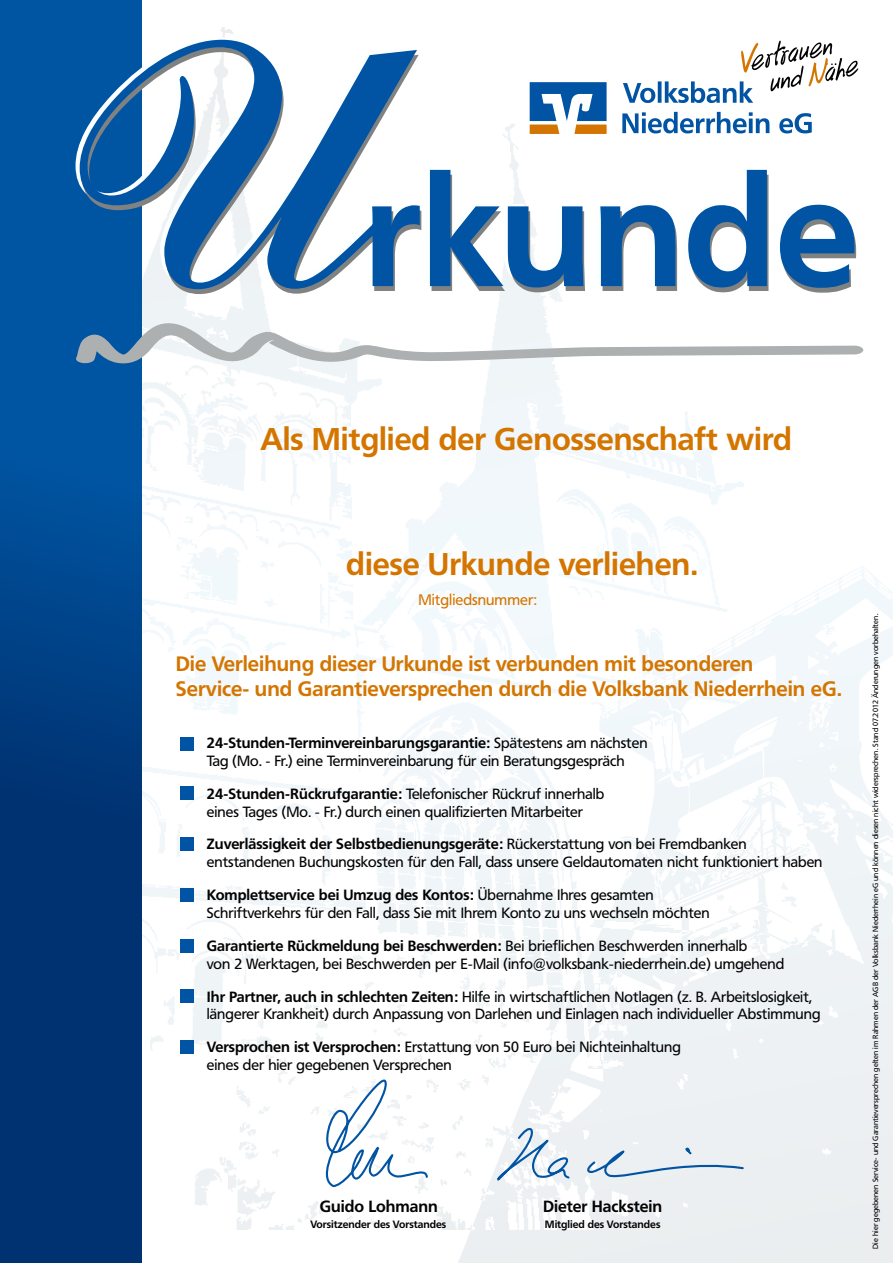
<style>
.page{position:relative;width:893px;height:1263px;background:#fff}
.page>*{position:absolute;margin:0;border:0;box-sizing:border-box;transform-origin:0 0}
.t1{font:700 31.05px "Frutiger VR";color:#d47500}
.t2{font:700 20.7px/25px "Frutiger VR";color:#d47500}
.t3{font:700 16.05px "Frutiger VR";color:#030303}
.t4{font:15px "Frutiger VR";color:#d47500}
.t5{font:14.7px/17.5px "Frutiger VR";color:#030303}
.t6{font:700 10.5px "Frutiger VR";color:#030303}
.t7{font:7.5px "Frutiger VR";color:#030303}
.s1{font-weight:700}
</style>
<div class="page">
<svg style="left:206px;top:27px;width:356px;height:348px"></svg>
<svg style="left:0;top:0;width:141px;height:1263px;background:#004186"></svg>
<svg style="left:319px;top:1079px;width:110px;height:109px"></svg>
<svg style="left:496px;top:1108px;width:249px;height:76px;background:#e1e9ef"></svg>
<svg style="left:81px;top:234px;width:775px;height:60px"></svg>
<svg style="left:75px;top:310px;width:788px;height:62px"></svg>
<svg style="left:80px;top:40px;width:774px;height:249px"></svg>
<div style="left:180px;top:737px;width:13px;height:13px;background:#0054a3"></div>
<div style="left:180px;top:786px;width:13px;height:14px;background:#0054a3"></div>
<div style="left:180px;top:939px;width:13px;height:14px;background:#0054a3"></div>
<div style="left:180px;top:888px;width:13px;height:14px;background:#0054a3"></div>
<div style="left:180px;top:989px;width:13px;height:14px;background:#0054a3"></div>
<div style="left:180px;top:1040px;width:13px;height:14px;background:#0054a3"></div>
<div style="left:180px;top:837px;width:13px;height:14px;background:#0054a3"></div>
<svg style="left:530px;top:82px;width:77px;height:52px"></svg>
<svg style="left:622px;top:40px;width:236px;height:93px"></svg>
<h1 class="t1" style="left:261px;top:426px;width:533px">Als Mitglied der Genossenschaft wird</h1>
<h1 class="t1" style="left:346px;top:551px;width:353px">diese Urkunde verliehen.</h1>
<p class="t4" style="left:418px;top:593px;width:120px">Mitgliedsnummer:</p>
<h2 class="t2" style="left:176px;top:653px;width:668px">Die Verleihung dieser Urkunde ist verbunden mit besonderen<br>Service- und Garantieversprechen durch die Volksbank Niederrhein eG.</h2>
<p class="t5" style="left:207px;top:736px;width:442px"><span class="s1">24-Stunden-Terminvereinbarungsgarantie:</span> Spätestens am nächsten<br>Tag (Mo. - Fr.) eine Terminvereinbarung für ein Beratungsgespräch</p>
<p class="t5" style="left:207px;top:786px;width:399px"><span class="s1">24-Stunden-Rückrufgarantie:</span> Telefonischer Rückruf innerhalb eines Tages (Mo. - Fr.) durch einen qualifizierten Mitarbeiter</p>
<p class="t5" style="left:207px;top:837px;width:617px"><span class="s1">Zuverlässigkeit der Selbstbedienungsgeräte:</span> Rückerstattung von bei Fremdbanken entstandenen Buchungskosten für den Fall, dass unsere Geldautomaten nicht funktioniert haben</p>
<p class="t5" style="left:207px;top:887px;width:504px"><span class="s1">Komplettservice bei Umzug des Kontos:</span> Übernahme Ihres gesamten<br>Schriftverkehrs für den Fall, dass Sie mit Ihrem Konto zu uns wechseln möchten</p>
<p class="t5" style="left:207px;top:938px;width:579px"><span class="s1">Garantierte Rückmeldung bei Beschwerden:</span> Bei brieflichen Beschwerden innerhalb<br>von 2 Werktagen, bei Beschwerden per E-Mail (info@volksbank-niederrhein.de) umgehend</p>
<p class="t5" style="left:207px;top:989px;width:615px"><span class="s1">Ihr Partner, auch in schlechten Zeiten:</span> Hilfe in wirtschaftlichen Notlagen (z. B. Arbeitslosigkeit, längerer Krankheit) durch Anpassung von Darlehen und Einlagen nach individueller Abstimmung</p>
<p class="t5" style="left:207px;top:1039px;width:476px"><span class="s1">Versprochen ist Versprochen:</span> Erstattung von 50 Euro bei Nichteinhaltung eines der hier gegebenen Versprechen</p>
<p class="t3" style="left:320px;top:1200px;width:120px">Guido Lohmann</p>
<p class="t6" style="left:310px;top:1220px;width:137px">Vorsitzender des Vorstandes</p>
<p class="t3" style="left:543px;top:1200px;width:121px">Dieter Hackstein</p>
<p class="t6" style="left:545px;top:1220px;width:117px">Mitglied des Vorstandes</p>
<p class="t7" style="left:873px;top:1249px;width:636px;rotate:-90deg">Die hier gegebenen Service- und Garantieversprechen gelten im Rahmen der AGB der Volksbank Niederrhein eG und können diesen nicht widersprechen. Stand 07.2012 Änderungen vorbehalten.</p>
</div>
